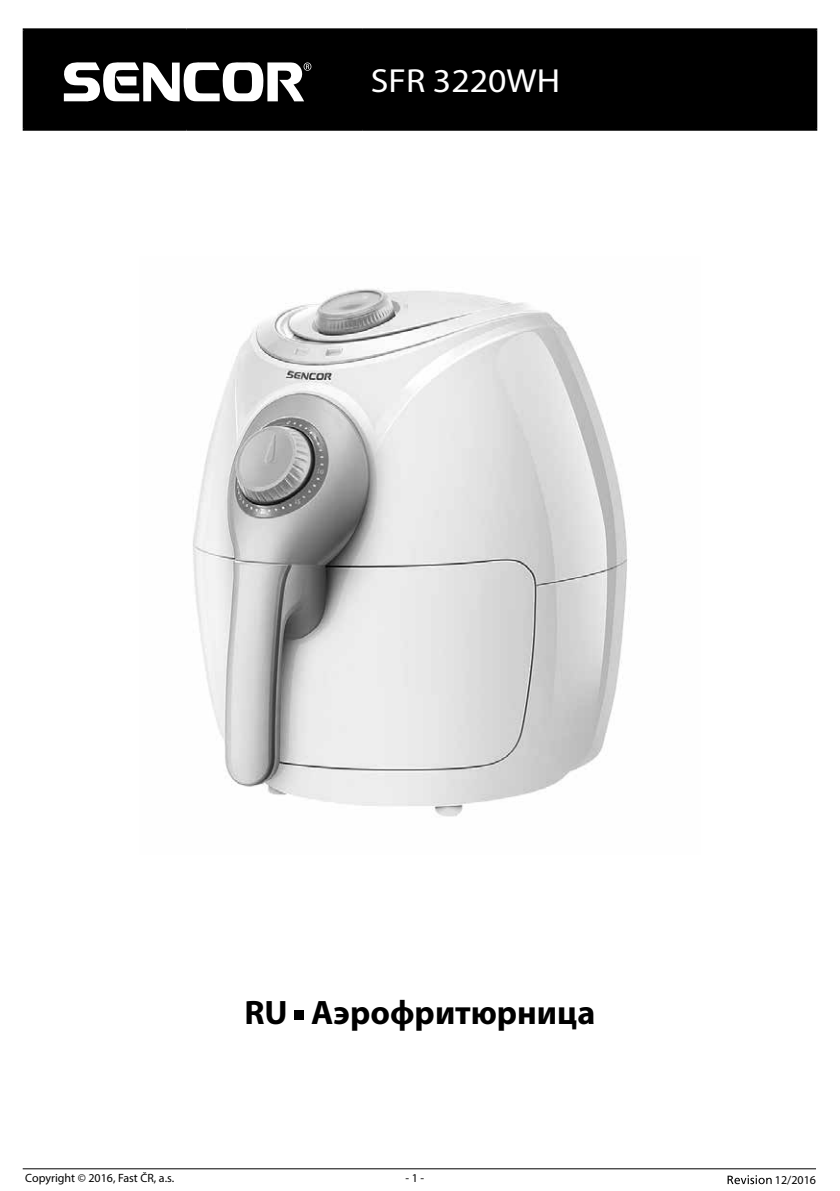
<style>
.page{position:relative;width:840px;height:1191px;background:#fff}
.page>*{position:absolute;margin:0;border:0;box-sizing:border-box;transform-origin:0 0}
.t1{font:700 34px "Myriad Pro";color:#000}
.t2{font:33.4px "Myriad Pro";color:#fff;scale:1.07 1}
.t3{font:12px "Myriad Pro";color:#000}
</style>
<div class="page">
<svg style="left:727px;top:1175px;width:44px;height:9px"></svg>
<hr style="left:23px;top:1168px;width:792px;height:1px;background:#000">
<img style="left:193px;top:288px;width:435px;height:529px">
<div style="left:294px;top:1010px;width:10px;height:10px;background:#000"></div>
<div style="left:25px;top:30px;width:789px;height:99px;background:#000"></div>
<hr style="left:23px;top:28px;width:163px;height:2px;background:#000">
<hr style="left:23px;top:30px;width:2px;height:99px;background:#000">
<hr style="left:186px;top:28px;width:176px;height:2px;background:#000">
<hr style="left:185px;top:30px;width:2px;height:99px;background:#000">
<hr style="left:362px;top:28px;width:454px;height:2px;background:#000">
<hr style="left:361px;top:30px;width:2px;height:99px;background:#000">
<hr style="left:814px;top:30px;width:2px;height:99px;background:#000">
<hr style="left:23px;top:129px;width:163px;height:2px;background:#000">
<hr style="left:186px;top:129px;width:176px;height:2px;background:#000">
<hr style="left:362px;top:129px;width:454px;height:2px;background:#000">
<svg style="left:63px;top:62px;width:248px;height:40px"></svg>
<h2 class="t2" style="left:370px;top:60px;width:178px">SFR 3220WH</h2>
<h1 class="t1" style="left:244px;top:990px;width:352px">RU Аэрофритюрница</h1>
<p class="t3" style="left:25px;top:1170px;width:150px">Copyright © 2016, Fast ČR, a.s.</p>
<p class="t3" style="left:405px;top:1170px;width:20px">- 1 -</p>
<p class="t3" style="left:774px;top:1172px;width:43px">12/2016</p>
</div>
